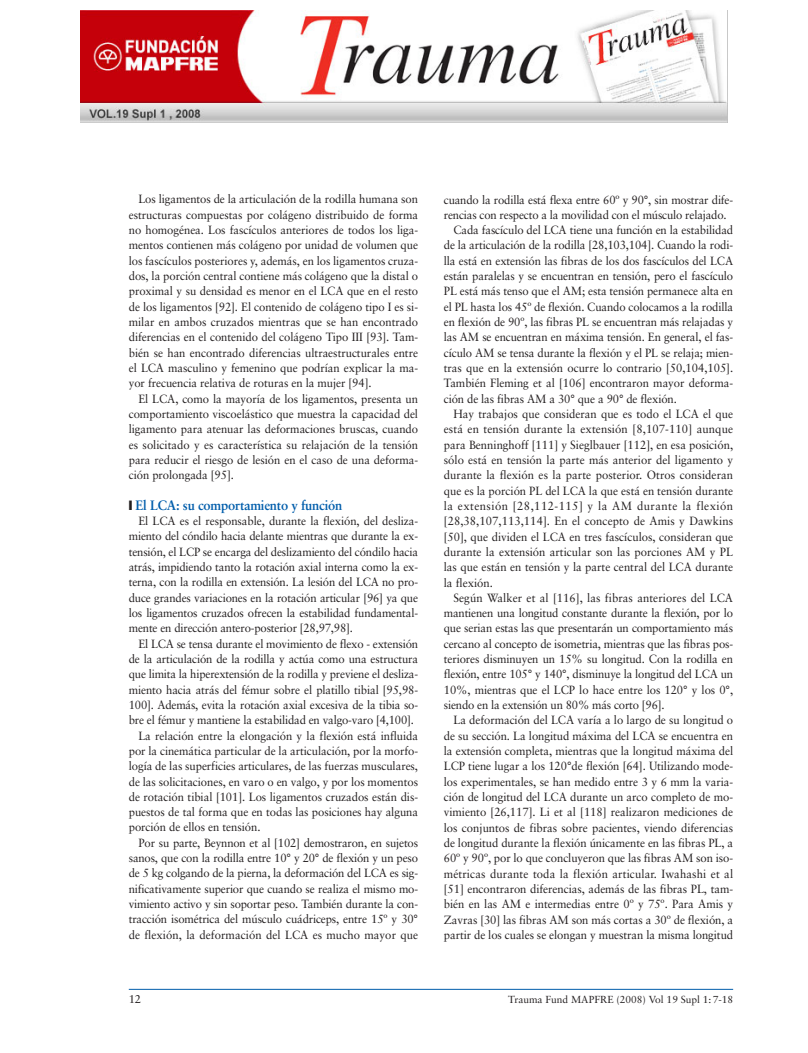
<style>
.page{position:relative;width:808px;height:1053px;background:#fff}
.page>*{position:absolute;margin:0;border:0;box-sizing:border-box;transform-origin:0 0}
.t1{font:700 13.62px "Sabon";letter-spacing:-.015em;color:#015dab;scale:.95 1}
.t2{font:11.88px/15.2px "Sabon";letter-spacing:-.005em;color:#231f20;text-align:justify;scale:.95 1}
.t3{font:11.88px "Sabon";letter-spacing:.04em;color:#231f20;scale:.95 1}
.t4{font:11.38px "Sabon";color:#231f20}
.t5{font:10.25px "Sabon";color:#231f20}
.s1{color:#231f20}
</style>
<div class="page">
<hr style="left:129px;top:988px;width:604px;height:1px;background:#015dab">
<img style="left:81px;top:10px;width:646px;height:112px">
<p class="t2" style="left:129px;top:193px;width:306px;text-indent:10px">Los ligamentos de la articulación de la rodilla humana son estructuras compuestas por colágeno distribuido de forma no homogénea. Los fascículos anteriores de todos los liga&shy;mentos contienen más colágeno por unidad de volumen que los fascículos posteriores y, además, en los ligamentos cruza&shy;dos, la porción central contiene más colágeno que la distal o proximal y su densidad es menor en el LCA que en el resto de los ligamentos [92]. El contenido de colágeno tipo I es si&shy;milar en ambos cruzados mientras que se han encontrado diferencias en el contenido del colágeno Tipo III [93]. Tam&shy;bién se han encontrado diferencias ultraestructurales entre el LCA masculino y femenino que podrían explicar la ma&shy;yor frecuencia relativa de roturas en la mujer [94].</p>
<p class="t2" style="left:129px;top:392px;width:306px;text-indent:10px">El LCA, como la mayoría de los ligamentos, presenta un comportamiento viscoelástico que muestra la capacidad del ligamento para atenuar las deformaciones bruscas, cuando es solicitado y es característica su relajación de la tensión para reducir el riesgo de lesión en el caso de una deforma&shy;ción prolongada [95].</p>
<p class="t1" style="left:129px;top:499px;width:226px"><span class="s1">❙</span> El LCA: su comportamiento y función</p>
<p class="t2" style="left:129px;top:514px;width:306px;text-indent:10px">El LCA es el responsable, durante la flexión, del desliza&shy;miento del cóndilo hacia delante mientras que durante la ex&shy;tensión, el LCP se encarga del deslizamiento del cóndilo hacia atrás, impidiendo tanto la rotación axial interna como la ex&shy;terna, con la rodilla en extensión. La lesión del LCA no pro&shy;duce grandes variaciones en la rotación articular [96] ya que los ligamentos cruzados ofrecen la estabilidad fundamental&shy;mente en dirección antero-posterior [28,97,98].</p>
<p class="t2" style="left:138px;top:636px;width:296px">El LCA se tensa durante el movimiento de flexo - extensión</p>
<p class="t2" style="left:129px;top:652px;width:306px">de la articulación de la rodilla y actúa como una estructura</p>
<p class="t2" style="left:129px;top:667px;width:306px">que limita la hiperextensión de la rodilla y previene el desliza-</p>
<p class="t2" style="left:129px;top:682px;width:306px">miento hacia atrás del fémur sobre el platillo tibial [95,98-</p>
<p class="t2" style="left:129px;top:698px;width:306px">100]. Además, evita la rotación axial excesiva de la tibia so-</p>
<p class="t2" style="left:129px;top:713px;width:302px">bre el fémur y mantiene la estabilidad en valgo-varo [4,100].</p>
<p class="t2" style="left:138px;top:728px;width:296px">La relación entre la elongación y la flexión está influida</p>
<p class="t2" style="left:129px;top:744px;width:306px">por la cinemática particular de la articulación, por la morfo-</p>
<p class="t2" style="left:129px;top:759px;width:306px">logía de las superficies articulares, de las fuerzas musculares,</p>
<p class="t2" style="left:129px;top:774px;width:306px">de las solicitaciones, en varo o en valgo, y por los momentos</p>
<p class="t2" style="left:129px;top:790px;width:306px">de rotación tibial [101]. Los ligamentos cruzados están dis-</p>
<p class="t2" style="left:129px;top:805px;width:306px">puestos de tal forma que en todas las posiciones hay alguna</p>
<p class="t2" style="left:129px;top:820px;width:140px">porción de ellos en tensión.</p>
<p class="t2" style="left:138px;top:836px;width:296px">Por su parte, Beynnon et al [102] demostraron, en sujetos</p>
<p class="t2" style="left:129px;top:851px;width:306px">sanos, que con la rodilla entre 10° y 20° de flexión y un peso</p>
<p class="t2" style="left:129px;top:866px;width:306px">de 5 kg colgando de la pierna, la deformación del LCA es sig-</p>
<p class="t2" style="left:129px;top:881px;width:306px">nificativamente superior que cuando se realiza el mismo mo-</p>
<p class="t2" style="left:129px;top:897px;width:306px">vimiento activo y sin soportar peso. También durante la con-</p>
<p class="t2" style="left:129px;top:912px;width:306px">tracción isométrica del músculo cuádriceps, entre 15º y 30°</p>
<p class="t2" style="left:129px;top:927px;width:306px">de flexión, la deformación del LCA es mucho mayor que</p>
<p class="t2" style="left:444px;top:193px;width:306px">cuando la rodilla está flexa entre 60º y 90°, sin mostrar dife-</p>
<p class="t2" style="left:444px;top:208px;width:299px">rencias con respecto a la movilidad con el músculo relajado.</p>
<p class="t2" style="left:453px;top:223px;width:296px">Cada fascículo del LCA tiene una función en la estabilidad</p>
<p class="t2" style="left:444px;top:239px;width:306px">de la articulación de la rodilla [28,103,104]. Cuando la rodi-</p>
<p class="t2" style="left:444px;top:254px;width:306px">lla está en extensión las fibras de los dos fascículos del LCA</p>
<p class="t2" style="left:444px;top:269px;width:306px">están paralelas y se encuentran en tensión, pero el fascículo</p>
<p class="t2" style="left:444px;top:284px;width:306px">PL está más tenso que el AM; esta tensión permanece alta en</p>
<p class="t2" style="left:444px;top:300px;width:306px">el PL hasta los 45º de flexión. Cuando colocamos a la rodilla</p>
<p class="t2" style="left:444px;top:315px;width:306px">en flexión de 90º, las fibras PL se encuentran más relajadas y</p>
<p class="t2" style="left:444px;top:330px;width:306px">las AM se encuentran en máxima tensión. En general, el fas-</p>
<p class="t2" style="left:444px;top:346px;width:306px">cículo AM se tensa durante la flexión y el PL se relaja; mien-</p>
<p class="t2" style="left:444px;top:361px;width:306px">tras que en la extensión ocurre lo contrario [50,104,105].</p>
<p class="t2" style="left:444px;top:376px;width:306px">También Fleming et al [106] encontraron mayor deforma-</p>
<p class="t2" style="left:444px;top:392px;width:247px">ción de las fibras AM a 30° que a 90° de flexión.</p>
<p class="t2" style="left:453px;top:407px;width:296px">Hay trabajos que consideran que es todo el LCA el que</p>
<p class="t2" style="left:444px;top:422px;width:306px">está en tensión durante la extensión [8,107-110] aunque</p>
<p class="t2" style="left:444px;top:438px;width:306px">para Benninghoff [111] y Sieglbauer [112], en esa posición,</p>
<p class="t2" style="left:444px;top:453px;width:306px">sólo está en tensión la parte más anterior del ligamento y</p>
<p class="t2" style="left:444px;top:468px;width:306px">durante la flexión es la parte posterior. Otros consideran</p>
<p class="t2" style="left:444px;top:484px;width:306px">que es la porción PL del LCA la que está en tensión durante</p>
<p class="t3" style="left:444px;top:500px;width:306px">la extensión [28,112-115] y la AM durante la flexión</p>
<p class="t2" style="left:444px;top:514px;width:306px">[28,38,107,113,114]. En el concepto de Amis y Dawkins</p>
<p class="t2" style="left:444px;top:529px;width:306px">[50], que dividen el LCA en tres fascículos, consideran que</p>
<p class="t2" style="left:444px;top:545px;width:306px">durante la extensión articular son las porciones AM y PL</p>
<p class="t2" style="left:444px;top:560px;width:306px">las que están en tensión y la parte central del LCA durante</p>
<p class="t2" style="left:444px;top:575px;width:53px">la flexión.</p>
<p class="t2" style="left:453px;top:591px;width:296px">Según Walker et al [116], las fibras anteriores del LCA</p>
<p class="t2" style="left:444px;top:606px;width:306px">mantienen una longitud constante durante la flexión, por lo</p>
<p class="t2" style="left:444px;top:621px;width:306px">que serian estas las que presentarán un comportamiento más</p>
<p class="t2" style="left:444px;top:637px;width:306px">cercano al concepto de isometria, mientras que las fibras pos-</p>
<p class="t2" style="left:444px;top:652px;width:306px">teriores disminuyen un 15% su longitud. Con la rodilla en</p>
<p class="t2" style="left:444px;top:667px;width:306px">flexión, entre 105° y 140°, disminuye la longitud del LCA un</p>
<p class="t2" style="left:444px;top:683px;width:306px">10%, mientras que el LCP lo hace entre los 120° y los 0°,</p>
<p class="t2" style="left:444px;top:698px;width:234px">siendo en la extensión un 80% más corto [96].</p>
<p class="t2" style="left:453px;top:713px;width:296px">La deformación del LCA varía a lo largo de su longitud o</p>
<p class="t2" style="left:444px;top:729px;width:306px">de su sección. La longitud máxima del LCA se encuentra en</p>
<p class="t2" style="left:444px;top:744px;width:306px">la extensión completa, mientras que la longitud máxima del</p>
<p class="t2" style="left:444px;top:759px;width:306px">LCP tiene lugar a los 120°de flexión [64]. Utilizando mode-</p>
<p class="t2" style="left:444px;top:774px;width:306px">los experimentales, se han medido entre 3 y 6 mm la varia-</p>
<p class="t2" style="left:444px;top:790px;width:306px">ción de longitud del LCA durante un arco completo de mo-</p>
<p class="t2" style="left:444px;top:805px;width:306px">vimiento [26,117]. Li et al [118] realizaron mediciones de</p>
<p class="t2" style="left:444px;top:820px;width:306px">los conjuntos de fibras sobre pacientes, viendo diferencias</p>
<p class="t2" style="left:444px;top:836px;width:306px">de longitud durante la flexión únicamente en las fibras PL, a</p>
<p class="t2" style="left:444px;top:851px;width:306px">60º y 90º, por lo que concluyeron que las fibras AM son iso-</p>
<p class="t2" style="left:444px;top:866px;width:306px">métricas durante toda la flexión articular. Iwahashi et al</p>
<p class="t2" style="left:444px;top:882px;width:306px">[51] encontraron diferencias, además de las fibras PL, tam-</p>
<p class="t2" style="left:444px;top:897px;width:306px">bién en las AM e intermedias entre 0º y 75º. Para Amis y</p>
<p class="t2" style="left:444px;top:912px;width:306px">Zavras [30] las fibras AM son más cortas a 30º de flexión, a</p>
<p class="t2" style="left:444px;top:928px;width:306px">partir de los cuales se elongan y muestran la misma longitud</p>
<p class="t4" style="left:129px;top:994px;width:14px">12</p>
<p class="t5" style="left:508px;top:995px;width:226px">Trauma Fund MAPFRE (2008) Vol 19 Supl 1:7-18</p>
</div>
